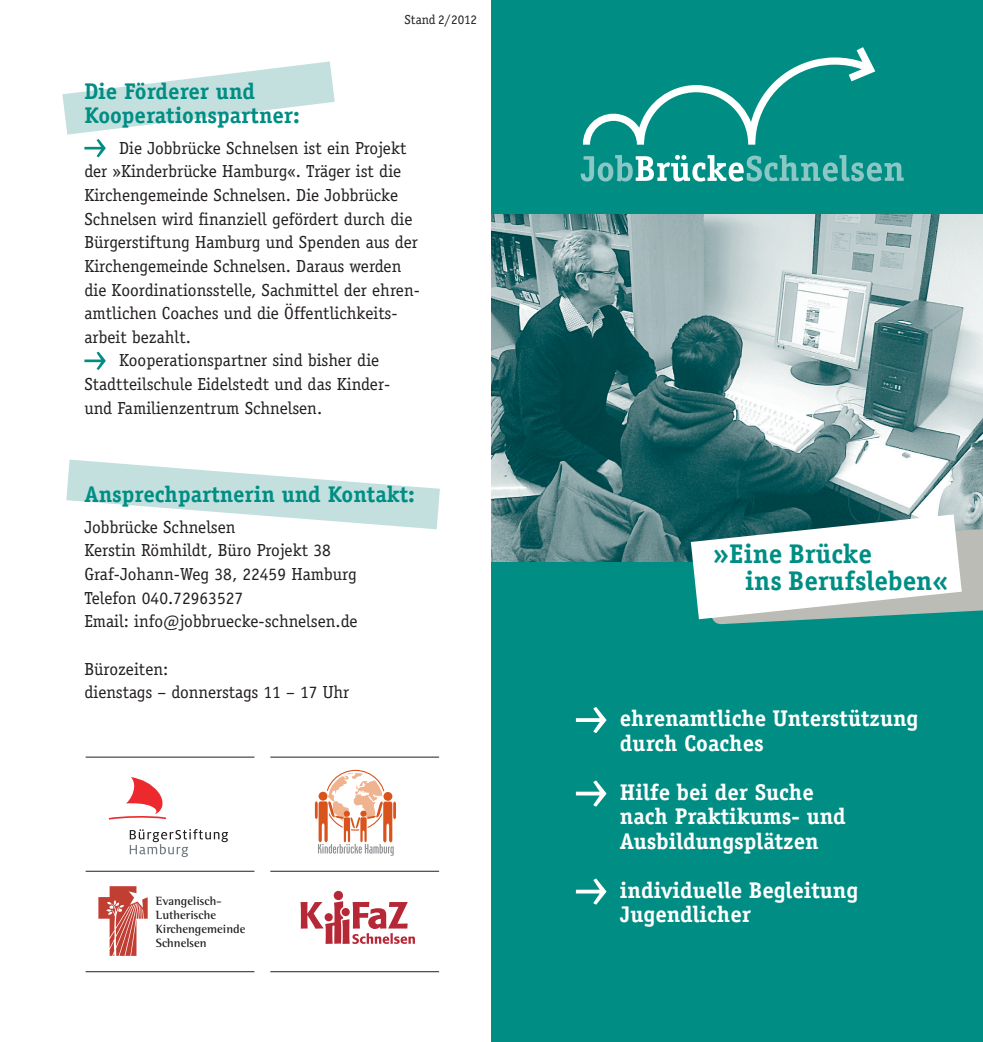
<style>
.page{position:relative;width:983px;height:1042px;background:#fff}
.page>*{position:absolute;margin:0;border:0;box-sizing:border-box;transform-origin:0 0}
.t1{font:700 27.12px/27.1px "Officina Serif Std";color:#008e84}
.t2{font:700 22.75px/24.5px "Officina Serif Std";color:#fff}
.t3{font:700 22.75px/24.5px "Officina Serif Std";color:#008e84}
.t4{font:17.5px/23.6px "Officina Serif Std";color:#231f20}
.t5{font:13.12px "Officina Serif Std";color:#231f20}
.t6{font:700 12.25px/14px "Rotis Semi Serif Std";color:#231f20}
</style>
<div class="page">
<svg style="left:66px;top:460px;width:374px;height:69px"></svg>
<div style="left:491px;top:0;width:491px;height:1042px;background:#008e84"></div>
<img style="left:491px;top:215px;width:491px;height:346px">
<svg style="left:580px;top:155px;width:323px;height:26px"></svg>
<svg style="left:582px;top:47px;width:292px;height:98px"></svg>
<svg style="left:690px;top:514px;width:292px;height:110px;background:#c4d7d6"></svg>
<svg style="left:62px;top:61px;width:273px;height:96px"></svg>
<svg style="left:84px;top:352px;width:22px;height:18px"></svg>
<svg style="left:575px;top:707px;width:31px;height:26px"></svg>
<svg style="left:575px;top:780px;width:31px;height:26px"></svg>
<svg style="left:575px;top:878px;width:31px;height:26px"></svg>
<svg style="left:130px;top:829px;width:98px;height:28px"></svg>
<svg style="left:109px;top:777px;width:57px;height:42px"></svg>
<hr style="left:86px;top:971px;width:168px;height:1px;background:#231f20">
<hr style="left:86px;top:871px;width:168px;height:1px;background:#231f20">
<hr style="left:86px;top:756px;width:168px;height:1px;background:#231f20">
<hr style="left:270px;top:971px;width:169px;height:1px;background:#231f20">
<hr style="left:270px;top:871px;width:169px;height:1px;background:#231f20">
<hr style="left:270px;top:756px;width:169px;height:1px;background:#231f20">
<svg style="left:98px;top:886px;width:50px;height:70px"></svg>
<div style="left:333px;top:891px;width:10px;height:9px;background:#b72837;border-radius:50%"></div>
<svg style="left:300px;top:901px;width:115px;height:43px"></svg>
<div style="left:341px;top:908px;width:8px;height:8px;background:#b72837;border-radius:50%"></div>
<svg style="left:315px;top:773px;width:81px;height:83px"></svg>
<p class="t5" style="left:404px;top:12px;width:74px">Stand 2/2012</p>
<h2 class="t3" style="left:84px;top:78px;width:217px">Die Förderer und<br>Kooperationspartner:</h2>
<p class="t4" style="left:119px;top:136px;width:289px">Die Jobbrücke Schnelsen ist ein Projekt</p>
<p class="t4" style="left:84px;top:160px;width:318px">der »Kinderbrücke Hamburg«. Träger ist die</p>
<p class="t4" style="left:84px;top:183px;width:315px">Kirchengemeinde Schnelsen. Die Jobbrücke</p>
<p class="t4" style="left:84px;top:207px;width:329px">Schnelsen wird finanziell gefördert durch die</p>
<p class="t4" style="left:84px;top:231px;width:335px">Bürgerstiftung Hamburg und Spenden aus der</p>
<p class="t4" style="left:84px;top:254px;width:318px">Kirchengemeinde Schnelsen. Daraus werden</p>
<p class="t4" style="left:84px;top:278px;width:337px">die Koordinationsstelle, Sachmittel der ehren-</p>
<p class="t4" style="left:84px;top:301px;width:314px">amtlichen Coaches und die Öffentlichkeits-</p>
<p class="t4" style="left:84px;top:325px;width:108px">arbeit bezahlt.</p>
<p class="t4" style="left:119px;top:349px;width:262px">Kooperationspartner sind bisher die</p>
<p class="t4" style="left:84px;top:372px;width:305px">Stadtteilschule Eidelstedt und das Kinder-</p>
<p class="t4" style="left:84px;top:396px;width:239px">und Familienzentrum Schnelsen.</p>
<h2 class="t3" style="left:84px;top:482px;width:332px">Ansprechpartnerin und Kontakt:</h2>
<p class="t4" style="left:84px;top:515px;width:274px">Jobbrücke Schnelsen<br>Kerstin Römhildt, Büro Projekt 38<br>Graf-Johann-Weg 38, 22459 Hamburg<br>Telefon 040.72963527<br>Email: info@jobbruecke-schnelsen.de</p>
<p class="t4" style="left:84px;top:657px;width:266px">Bürozeiten:<br>dienstags – donnerstags 11 – 17 Uhr</p>
<p class="t6" style="left:156px;top:894px;width:91px">Evangelisch-<br>Lutherische<br>Kirchengemeinde<br>Schnelsen</p>
<h1 class="t1" style="left:745px;top:540px;width:204px;text-indent:-32px">»Eine Brücke<br>ins Berufsleben«</h1>
<h2 class="t2" style="left:619px;top:706px;width:300px">ehrenamtliche Unterstützung durch Coaches</h2>
<h2 class="t2" style="left:619px;top:779px;width:227px">Hilfe bei der Suche nach Praktikums- und<br>Ausbildungsplätzen</h2>
<h2 class="t2" style="left:619px;top:877px;width:240px">individuelle Begleitung<br>Jugendlicher</h2>
</div>
